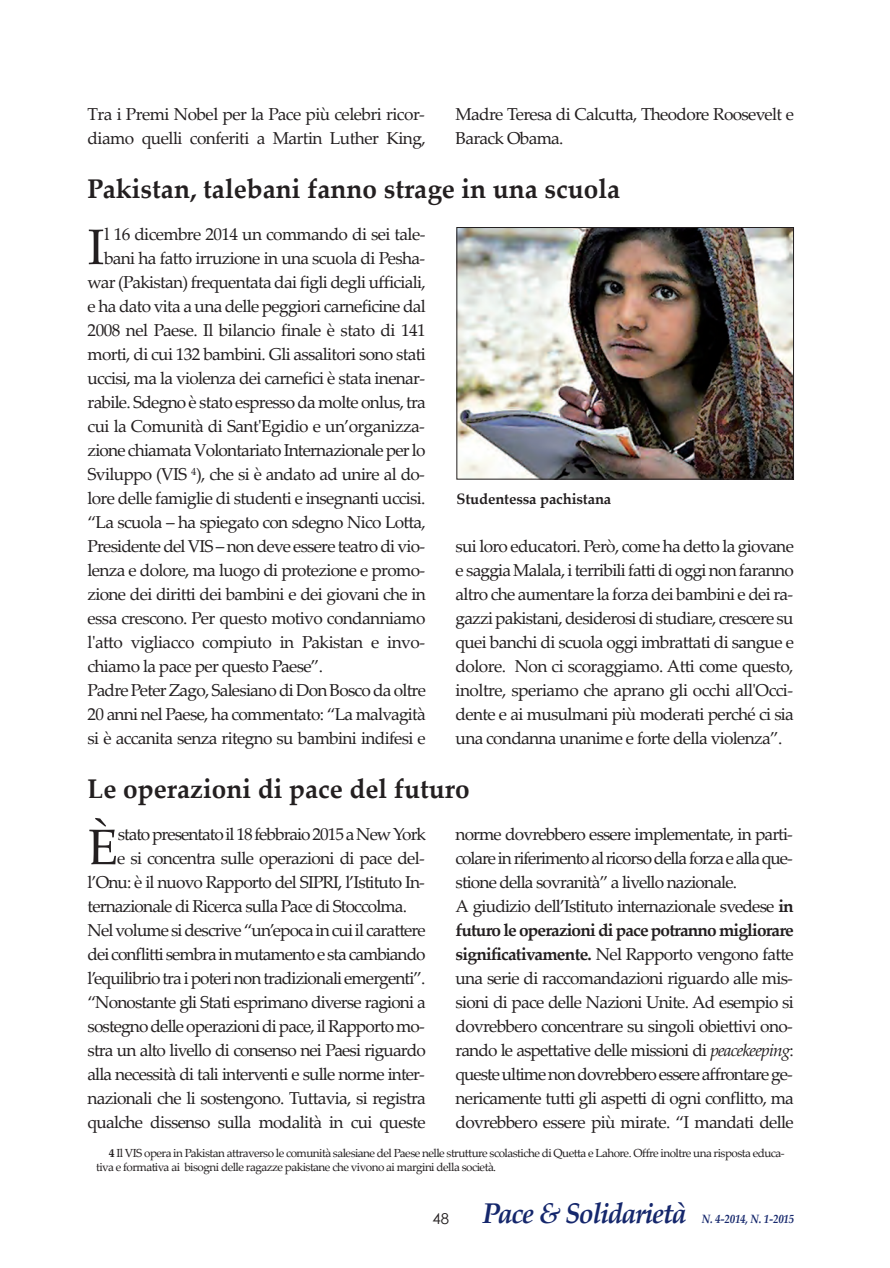
<style>
.page{position:relative;width:890px;height:1268px;background:#fff}
.page>*{position:absolute;margin:0;border:0;box-sizing:border-box;transform-origin:0 0}
.t1{font:49.95px "Palatino Linotype";color:#231f20}
.t2{font:italic 700 28.5px "Palatino Linotype";letter-spacing:-.05em;color:#15276c;scale:.95 1}
.t3{font:700 27px "Palatino Linotype";color:#231f20}
.t4{font:17.25px/24px "Palatino Linotype";letter-spacing:-.04em;color:#231f20}
.t5{font:700 15px "Palatino Linotype";color:#231f20}
.t6{font:italic 700 12px "Palatino Linotype";letter-spacing:-.015em;color:#15276c;scale:.9 1}
.t7{font:11.7px/13.5px "Palatino Linotype";letter-spacing:-.045em;color:#231f20}
.s1{font-weight:700}
.s2{font-style:italic}
.s3{font-family:"Century Gothic";font-weight:400;font-style:normal;font-size:15px;color:#231f20}
</style>
<div class="page">
<img style="left:458px;top:229px;width:333px;height:248px">
<div style="left:456px;top:227px;width:337px;height:252px;border:1px solid #231f20"></div>
<p class="t4" style="left:88px;top:104px;width:339px">Tra i Premi Nobel per la Pace più celebri ricor&shy;diamo quelli conferiti a Martin Luther King,</p>
<p class="t4" style="left:455px;top:104px;width:340px">Madre Teresa di Calcutta, Theodore Roosevelt e<br>Barack Obama.</p>
<h3 class="t3" style="left:88px;top:178px;width:534px">Pakistan, talebani fanno strage in una scuola</h3>
<h1 class="t1" style="left:88px;top:228px;width:18px">I</h1>
<p class="t4" style="left:105px;top:224px;width:322px">l 16 dicembre 2014 un commando di sei tale-</p>
<p class="t4" style="left:104px;top:248px;width:322px">bani ha fatto irruzione in una scuola di Pesha-</p>
<p class="t4" style="left:88px;top:272px;width:340px">war (Pakistan) frequentata dai figli degli ufficiali,</p>
<p class="t4" style="left:88px;top:296px;width:340px">e ha dato vita a una delle peggiori carneficine dal</p>
<p class="t4" style="left:88px;top:320px;width:340px">2008 nel Paese. Il bilancio finale è stato di 141</p>
<p class="t4" style="left:88px;top:344px;width:339px">morti, di cui 132 bambini. Gli assalitori sono stati</p>
<p class="t4" style="left:88px;top:368px;width:339px">uccisi, ma la violenza dei carnefici è stata inenar-</p>
<p class="t4" style="left:88px;top:392px;width:340px">rabile. Sdegno è stato espresso da molte onlus, tra</p>
<p class="t4" style="left:88px;top:416px;width:339px">cui la Comunità di Sant'Egidio e un’organizza-</p>
<p class="t4" style="left:88px;top:440px;width:339px">zione chiamata Volontariato Internazionale per lo</p>
<p class="t4" style="left:88px;top:464px;width:339px">Sviluppo (VIS <sup>4</sup>), che si è andato ad unire al do-</p>
<p class="t4" style="left:88px;top:488px;width:339px">lore delle famiglie di studenti e insegnanti uccisi.</p>
<p class="t4" style="left:88px;top:512px;width:340px">“La scuola – ha spiegato con sdegno Nico Lotta,</p>
<p class="t4" style="left:88px;top:536px;width:339px">Presidente del VIS – non deve essere teatro di vio-</p>
<p class="t4" style="left:88px;top:560px;width:339px">lenza e dolore, ma luogo di protezione e promo-</p>
<p class="t4" style="left:88px;top:584px;width:340px">zione dei diritti dei bambini e dei giovani che in</p>
<p class="t4" style="left:88px;top:608px;width:339px">essa crescono. Per questo motivo condanniamo</p>
<p class="t4" style="left:88px;top:632px;width:339px">l'atto vigliacco compiuto in Pakistan e invo-</p>
<p class="t4" style="left:88px;top:656px;width:237px">chiamo la pace per questo Paese”.</p>
<p class="t4" style="left:88px;top:680px;width:340px">Padre Peter Zago, Salesiano di Don Bosco da oltre</p>
<p class="t4" style="left:88px;top:704px;width:340px">20 anni nel Paese, ha commentato: “La malvagità</p>
<p class="t4" style="left:88px;top:728px;width:340px">si è accanita senza ritegno su bambini indifesi e</p>
<p class="t5" style="left:456px;top:493px;width:156px">studentessa pachistana</p>
<p class="t4" style="left:455px;top:536px;width:340px;text-align:justify">sui loro educatori. Però, come ha detto la giovane e saggia Malala, i terribili fatti di oggi non faranno altro che aumentare la forza dei bambini e dei ra&shy;gazzi pakistani, desiderosi di studiare, crescere su quei banchi di scuola oggi imbrattati di sangue e dolore. Non ci scoraggiamo. Atti come questo, inoltre, speriamo che aprano gli occhi all'Occi&shy;dente e ai musulmani più moderati perché ci sia una condanna unanime e forte della violenza”.</p>
<h3 class="t3" style="left:88px;top:778px;width:383px">le operazioni di pace del futuro</h3>
<h1 class="t1" style="left:88px;top:828px;width:32px">È</h1>
<p class="t4" style="left:118px;top:824px;width:310px">stato presentato il 18 febbraio 2015 a New York</p>
<p class="t4" style="left:117px;top:848px;width:309px">e si concentra sulle operazioni di pace del-</p>
<p class="t4" style="left:88px;top:872px;width:339px">l’Onu: è il nuovo Rapporto del SIPRI, l’Istituto In-</p>
<p class="t4" style="left:88px;top:896px;width:321px">ternazionale di Ricerca sulla Pace di Stoccolma.</p>
<p class="t4" style="left:88px;top:920px;width:340px">Nel volume si descrive “un’epoca in cui il carattere</p>
<p class="t4" style="left:88px;top:944px;width:339px">dei conflitti sembra in mutamento e sta cambiando</p>
<p class="t4" style="left:88px;top:968px;width:339px">l’equilibrio tra i poteri non tradizionali emergenti”.</p>
<p class="t4" style="left:87px;top:992px;width:339px">“Nonostante gli Stati esprimano diverse ragioni a</p>
<p class="t4" style="left:87px;top:1016px;width:339px">sostegno delle operazioni di pace, il Rapporto mo-</p>
<p class="t4" style="left:87px;top:1040px;width:340px">stra un alto livello di consenso nei Paesi riguardo</p>
<p class="t4" style="left:87px;top:1064px;width:339px">alla necessità di tali interventi e sulle norme inter-</p>
<p class="t4" style="left:87px;top:1088px;width:340px">nazionali che li sostengono. Tuttavia, si registra</p>
<p class="t4" style="left:87px;top:1112px;width:340px">qualche dissenso sulla modalità in cui queste</p>
<p class="t4" style="left:455px;top:824px;width:340px">norme dovrebbero essere implementate, in parti&shy;colare in riferimento al ricorso della forza e alla que&shy;stione della sovranità” a livello nazionale.<br>A giudizio dell’Istituto internazionale svedese <span class="s1">in futuro le operazioni di pace potranno migliorare significativamente.</span> Nel Rapporto vengono fatte una serie di raccomandazioni riguardo alle mis&shy;sioni di pace delle Nazioni Unite. Ad esempio si dovrebbero concentrare su singoli obiettivi ono&shy;rando le aspettative delle missioni di <span class="s2">peacekeeping</span>: queste ultime non dovrebbero essere affrontare ge&shy;nericamente tutti gli aspetti di ogni conflitto, ma dovrebbero essere più mirate. “I mandati delle</p>
<p class="t7" style="left:96px;top:1147px;width:690px;text-indent:13px"><span class="s1">4</span> Il VIS opera in Pakistan attraverso le comunità salesiane del Paese nelle strutture scolastiche di Quetta e Lahore. Offre inoltre una risposta educa&shy;tiva e formativa ai bisogni delle ragazze pakistane che vivono ai margini della società.</p>
<h2 class="t2" style="left:432px;top:1202px;width:269px"><span class="s3">48</span> Pace &amp; Solidarietà</h2>
<p class="t6" style="left:701px;top:1214px;width:104px">N. 4-2014, N. 1-2015</p>
</div>
